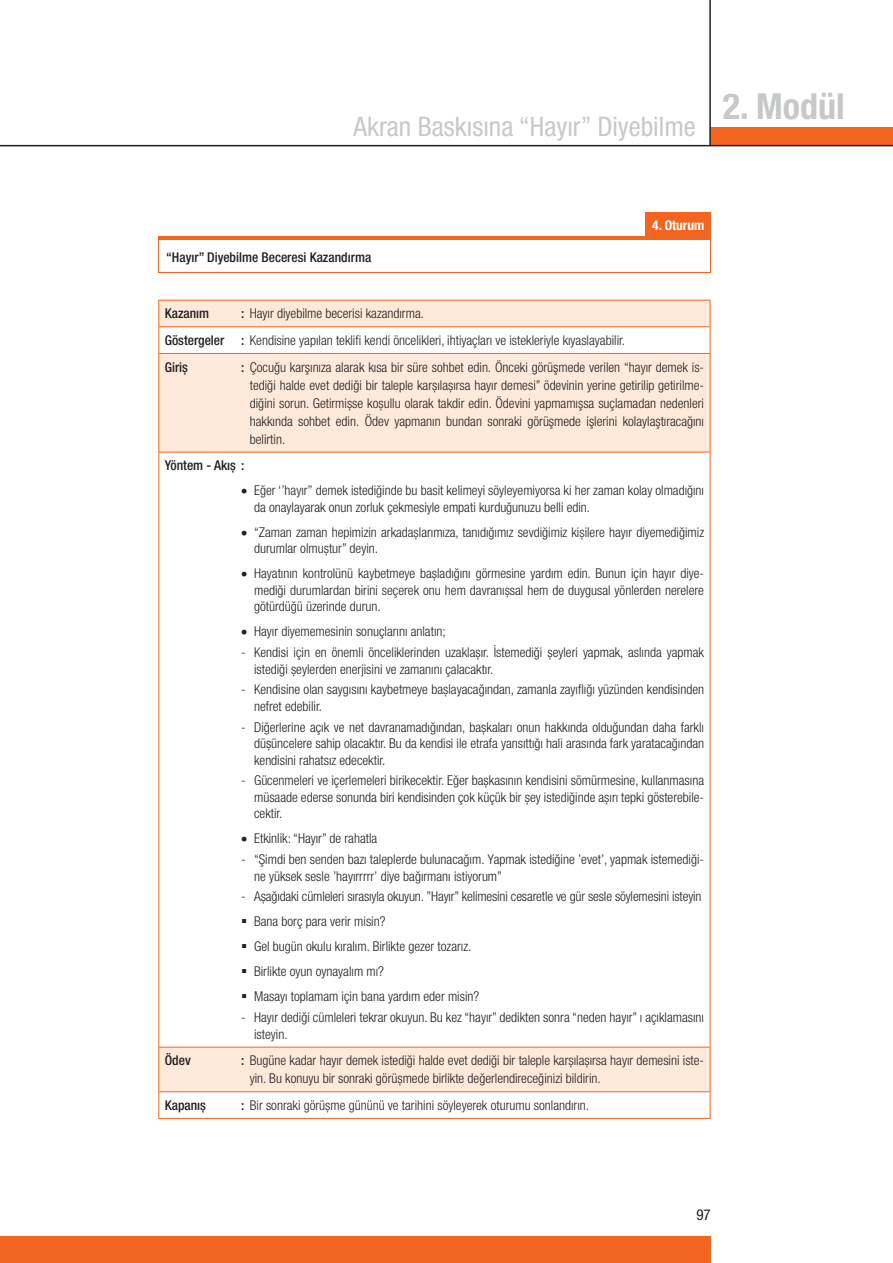
<style>
.page{position:relative;width:893px;height:1263px;background:#fff}
.page>*{position:absolute;margin:0;border:0;box-sizing:border-box;transform-origin:0 0}
.t1{font:700 condensed 36px "Helvetica Neue LT Pro";color:#c7c8ca}
.t2{font:condensed 27px "Helvetica Neue LT Pro";color:#c7c8ca}
.t3{font:condensed 15px "Helvetica Neue LT Pro";color:#231f20}
.t4{font:300 condensed 13.5px/16.5px "Helvetica Neue LT Pro";color:#231f20}
.t5{font:500 condensed 13.5px "Helvetica Neue LT Pro";color:#231f20}
.t6{font:700 condensed 13.5px "Helvetica Neue LT Pro";color:#fff}
.s1{font-weight:500}
</style>
<div class="page">
<div style="left:710px;top:127px;width:183px;height:19px;background:#f36421"></div>
<hr style="left:0;top:145px;width:893px;height:1px;background:#231f20">
<hr style="left:709px;top:0;width:2px;height:146px;background:#231f20">
<div style="left:0;top:1236px;width:711px;height:27px;background:#f36421"></div>
<div style="left:158px;top:238px;width:553px;height:35px;border:1px solid #f36421"></div>
<div style="left:646px;top:213px;width:65px;height:25px;background:#f36421"></div>
<hr style="left:158px;top:236px;width:553px;height:4px;background:#f36421">
<div style="left:159px;top:301px;width:551px;height:25px;background:#fee9da"></div>
<svg style="left:159px;top:327px;width:551px;height:791px"></svg>
<hr style="left:158px;top:300px;width:552px;height:1px;background:#f36421">
<hr style="left:158px;top:326px;width:552px;height:1px;background:#f36421">
<svg style="left:158px;top:300px;width:1px;height:53px"></svg>
<svg style="left:710px;top:300px;width:1px;height:53px"></svg>
<hr style="left:158px;top:353px;width:552px;height:1px;background:#f36421">
<hr style="left:158px;top:354px;width:1px;height:98px;background:#f36421">
<hr style="left:710px;top:354px;width:1px;height:98px;background:#f36421">
<hr style="left:158px;top:452px;width:552px;height:1px;background:#f36421">
<hr style="left:158px;top:452px;width:1px;height:595px;background:#f36421">
<hr style="left:710px;top:452px;width:1px;height:595px;background:#f36421">
<hr style="left:158px;top:1047px;width:552px;height:1px;background:#f36421">
<hr style="left:158px;top:1047px;width:1px;height:44px;background:#f36421">
<hr style="left:710px;top:1047px;width:1px;height:44px;background:#f36421">
<hr style="left:158px;top:1091px;width:552px;height:1px;background:#f36421">
<svg style="left:158px;top:1092px;width:1px;height:26px"></svg>
<svg style="left:710px;top:1092px;width:1px;height:26px"></svg>
<hr style="left:158px;top:1118px;width:552px;height:1px;background:#f36421">
<svg style="left:247px;top:926px;width:14px;height:1px"></svg>
<svg style="left:247px;top:951px;width:14px;height:1px"></svg>
<svg style="left:247px;top:976px;width:14px;height:1px"></svg>
<svg style="left:247px;top:1001px;width:14px;height:1px"></svg>
<h2 class="t2" style="left:353px;top:111px;width:344px">Akran Baskısına “Hayır” Diyebilme</h2>
<h1 class="t1" style="left:723px;top:85px;width:123px">2. Modül</h1>
<p class="t5" style="left:166px;top:249px;width:207px">“Hayır” Diyebilme Beceresi Kazandırma</p>
<p class="t6" style="left:652px;top:217px;width:54px">4. Oturum</p>
<p class="t4" style="left:165px;top:300px;width:462px;line-height:26.7px;text-indent:77px"><span class="s1">:</span> Hayır diyebilme becerisi kazandırma.<br><span class="s1">Göstergeler :</span> Kendisine yapılan teklifi kendi öncelikleri, ihtiyaçları ve istekleriyle kıyaslayabilir.<br><span class="s1">Giriş</span></p>
<p class="t5" style="left:165px;top:305px;width:46px">Kazanım</p>
<p class="t4" style="left:250px;top:358px;width:456px;line-height:18px;text-align:justify;text-indent:-9px"><span class="s1">:</span> Çocuğu karşınıza alarak kısa bir süre sohbet edin. Önceki görüşmede verilen “hayır demek is&shy;tediği halde evet dediği bir taleple karşılaşırsa hayır demesi” ödevinin yerine getirilip getirilme&shy;diğini sorun. Getirmişse koşullu olarak takdir edin. Ödevini yapmamışsa suçlamadan nedenleri hakkında sohbet edin. Ödev yapmanın bundan sonraki görüşmede işlerini kolaylaştıracağını belirtin.</p>
<p class="t5" style="left:165px;top:457px;width:81px">Yöntem - Akış :</p>
<p class="t4" style="left:254px;top:482px;width:451px;text-indent:-13px">• Eğer ‘’hayır’’ demek istediğinde bu basit kelimeyi söyleyemiyorsa ki her zaman kolay olmadığını da onaylayarak onun zorluk çekmesiyle empati kurduğunuzu belli edin.</p>
<p class="t4" style="left:254px;top:524px;width:451px;text-indent:-13px">• “Zaman zaman hepimizin arkadaşlarımıza, tanıdığımız sevdiğimiz kişilere hayır diyemediğimiz durumlar olmuştur” deyin.</p>
<p class="t4" style="left:254px;top:565px;width:451px;text-align:justify;text-indent:-13px">• Hayatının kontrolünü kaybetmeye başladığını görmesine yardım edin. Bunun için hayır diye&shy;mediği durumlardan birini seçerek onu hem davranışsal hem de duygusal yönlerden nerelere götürdüğü üzerinde durun.</p>
<p class="t4" style="left:241px;top:623px;width:206px">• Hayır diyememesinin sonuçlarını anlatın;</p>
<p class="t4" style="left:254px;top:644px;width:451px;text-indent:-13px">- Kendisi için en önemli önceliklerinden uzaklaşır. İstemediği şeyleri yapmak, aslında yapmak istediği şeylerden enerjisini ve zamanını çalacaktır.</p>
<p class="t4" style="left:254px;top:681px;width:452px;text-indent:-13px">- Kendisine olan saygısını kaybetmeye başlayacağından, zamanla zayıflığı yüzünden kendisinden nefret edebilir.</p>
<p class="t4" style="left:254px;top:718px;width:452px;text-align:justify;text-indent:-13px">- Diğerlerine açık ve net davranamadığından, başkaları onun hakkında olduğundan daha farklı düşüncelere sahip olacaktır. Bu da kendisi ile etrafa yansıttığı hali arasında fark yaratacağından kendisini rahatsız edecektir.</p>
<p class="t4" style="left:254px;top:772px;width:452px;text-align:justify;text-indent:-13px">- Gücenmeleri ve içerlemeleri birikecektir. Eğer başkasının kendisini sömürmesine, kullanmasına müsaade ederse sonunda biri kendisinden çok küçük bir şey istediğinde aşırı tepki gösterebile&shy;cektir.</p>
<p class="t4" style="left:241px;top:830px;width:137px">• Etkinlik: “Hayır” de rahatla</p>
<p class="t4" style="left:254px;top:851px;width:451px;text-indent:-13px">- “Şimdi ben senden bazı taleplerde bulunacağım. Yapmak istediğine ’evet’, yapmak istemediği&shy;ne yüksek sesle ’hayırrrrr’ diye bağırmanı istiyorum”</p>
<p class="t4" style="left:241px;top:888px;width:462px">- Aşağıdaki cümleleri sırasıyla okuyun. ”Hayır” kelimesini cesaretle ve gür sesle söylemesini isteyin</p>
<p class="t4" style="left:241px;top:913px;width:146px">▪ Bana borç para verir misin?</p>
<p class="t4" style="left:241px;top:938px;width:232px">▪ Gel bugün okulu kıralım. Birlikte gezer tozarız.</p>
<p class="t4" style="left:241px;top:963px;width:144px">▪ Birlikte oyun oynayalım mı?</p>
<p class="t4" style="left:241px;top:988px;width:239px">▪ Masayı toplamam için bana yardım eder misin?</p>
<p class="t4" style="left:254px;top:1009px;width:451px;text-indent:-13px">- Hayır dediği cümleleri tekrar okuyun. Bu kez “hayır” dedikten sonra “neden hayır” ı açıklamasını isteyin.</p>
<p class="t5" style="left:165px;top:1052px;width:28px">Ödev</p>
<p class="t4" style="left:250px;top:1051px;width:456px;line-height:18px;text-indent:-9px"><span class="s1">:</span> Bugüne kadar hayır demek istediği halde evet dediği bir taleple karşılaşırsa hayır demesini iste&shy;yin. Bu konuyu bir sonraki görüşmede birlikte değerlendireceğinizi bildirin.</p>
<p class="t5" style="left:165px;top:1097px;width:43px">Kapanış</p>
<p class="t4" style="left:241px;top:1097px;width:349px"><span class="s1">:</span> Bir sonraki görüşme gününü ve tarihini söyleyerek oturumu sonlandırın.</p>
<p class="t3" style="left:696px;top:1206px;width:16px">97</p>
</div>
